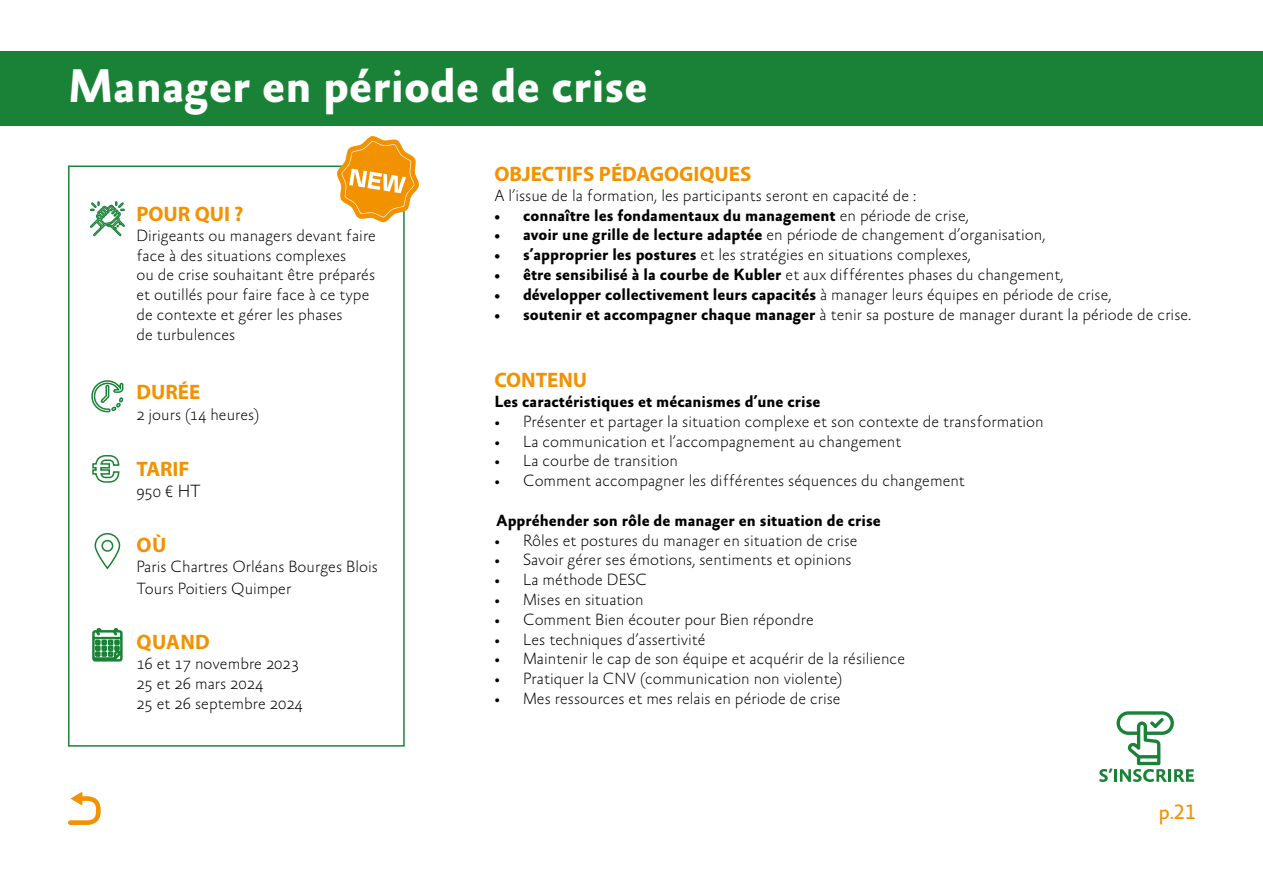
<style>
.page{position:relative;width:1263px;height:893px;background:#fff}
.page>*{position:absolute;margin:0;border:0;box-sizing:border-box;transform-origin:0 0}
.t1{font:700 48px "Absara Sans TF";color:#fff}
.t2{font:700 21px "Myriad Pro";color:#f39200}
.t3{font:21px "Absara Sans TF";color:#f39200}
.t4{font:100 16.5px/19.8px "Absara Sans";color:#000}
.t5{font:700 16.5px "Absara Sans TF";color:#000}
.s1{font-size:18px}
.s2{font-family:"Absara Sans";font-weight:100}
.s3{font-family:"Absara Sans TF";font-weight:700}
</style>
<div class="page">
<svg style="left:1099px;top:711px;width:95px;height:71px"></svg>
<div style="left:0;top:51px;width:1263px;height:74px;background:#198236"></div>
<div style="left:68px;top:166px;width:337px;height:581px;border:2px solid #198236"></div>
<svg style="left:92px;top:455px;width:28px;height:28px"></svg>
<svg style="left:91px;top:380px;width:33px;height:33px"></svg>
<svg style="left:92px;top:628px;width:31px;height:34px"></svg>
<svg style="left:94px;top:533px;width:27px;height:37px"></svg>
<svg style="left:89px;top:201px;width:36px;height:36px"></svg>
<svg style="left:68px;top:792px;width:33px;height:33px"></svg>
<svg style="left:336px;top:136px;width:83px;height:87px"></svg>
<h1 class="t1" style="left:68px;top:61px;width:581px">Manager en période de crise</h1>
<p class="t2" style="left:136px;top:200px;width:109px">POUR QUI ?</p>
<p class="t4" style="left:136px;top:226px;width:241px">Dirigeants ou managers devant faire face à des situations complexes<br>ou de crise souhaitant être préparés et outillés pour faire face à ce type de contexte et gérer les phases<br>de turbulences</p>
<p class="t2" style="left:136px;top:378px;width:65px">DURÉE</p>
<p class="t4" style="left:136px;top:406px;width:124px">2 jours (14 heures)</p>
<p class="t2" style="left:136px;top:455px;width:55px">TARIF</p>
<p class="t4" style="left:136px;top:483px;width:66px">950 € <span class="s1">HT</span></p>
<p class="t2" style="left:137px;top:532px;width:31px">OÙ</p>
<p class="t4" style="left:136px;top:557px;width:243px;line-height:21.6px">Paris Chartres Orléans Bourges Blois<br>Tours Poitiers Quimper</p>
<p class="t2" style="left:137px;top:628px;width:75px">QUAND</p>
<p class="t4" style="left:136px;top:654px;width:168px">16 et 17 novembre 2023<br>25 et 26 mars 2024<br>25 et 26 septembre 2024</p>
<p class="t2" style="left:494px;top:160px;width:259px">OBJECTIFS PÉDAGOGIQUES</p>
<p class="t4" style="left:494px;top:186px;width:423px">A l’issue de la formation, les participants seront en capacité de :</p>
<p class="t5" style="left:494px;top:207px;width:476px">• connaître les fondamentaux du management <span class="s2">en période de crise,</span></p>
<p class="t4" style="left:494px;top:226px;width:553px"><span class="s3">• avoir une grille de lecture adaptée</span> en période de changement d’organisation,</p>
<p class="t4" style="left:494px;top:246px;width:478px"><span class="s3">• s’approprier les postures</span> et les stratégies en situations complexes,</p>
<p class="t4" style="left:494px;top:265px;width:571px"><span class="s3">• être sensibilisé à la courbe de Kubler</span> et aux différentes phases du changement,</p>
<p class="t5" style="left:494px;top:286px;width:619px">• développer collectivement leurs capacités <span class="s2">à manager leurs équipes en période de crise,</span></p>
<p class="t4" style="left:494px;top:305px;width:699px"><span class="s3">• soutenir et accompagner chaque manager</span> à tenir sa posture de manager durant la période de crise.</p>
<p class="t2" style="left:494px;top:366px;width:94px">CONTENU</p>
<p class="t5" style="left:494px;top:393px;width:328px">Les caractéristiques et mécanismes d’une crise</p>
<p class="t4" style="left:494px;top:412px;width:551px">• Présenter et partager la situation complexe et son contexte de transformation</p>
<p class="t4" style="left:494px;top:432px;width:409px">• La communication et l’accompagnement au changement</p>
<p class="t4" style="left:494px;top:452px;width:185px">• La courbe de transition</p>
<p class="t4" style="left:494px;top:471px;width:472px">• Comment accompagner les différentes séquences du changement</p>
<p class="t5" style="left:496px;top:512px;width:386px">Appréhender son rôle de manager en situation de crise</p>
<p class="t4" style="left:494px;top:531px;width:365px">• Rôles et postures du manager en situation de crise</p>
<p class="t4" style="left:494px;top:551px;width:359px">• Savoir gérer ses émotions, sentiments et opinions</p>
<p class="t4" style="left:494px;top:570px;width:154px">• La méthode DESC</p>
<p class="t4" style="left:494px;top:590px;width:151px">• Mises en situation</p>
<p class="t4" style="left:494px;top:610px;width:321px">• Comment Bien écouter pour Bien répondre</p>
<p class="t4" style="left:494px;top:630px;width:213px">• Les techniques d’assertivité</p>
<p class="t4" style="left:494px;top:650px;width:412px">• Maintenir le cap de son équipe et acquérir de la résilience</p>
<p class="t4" style="left:494px;top:669px;width:349px">• Pratiquer la CNV (communication non violente)</p>
<p class="t4" style="left:494px;top:689px;width:348px">• Mes ressources et mes relais en période de crise</p>
<p class="t3" style="left:1158px;top:801px;width:38px">p.21</p>
</div>
